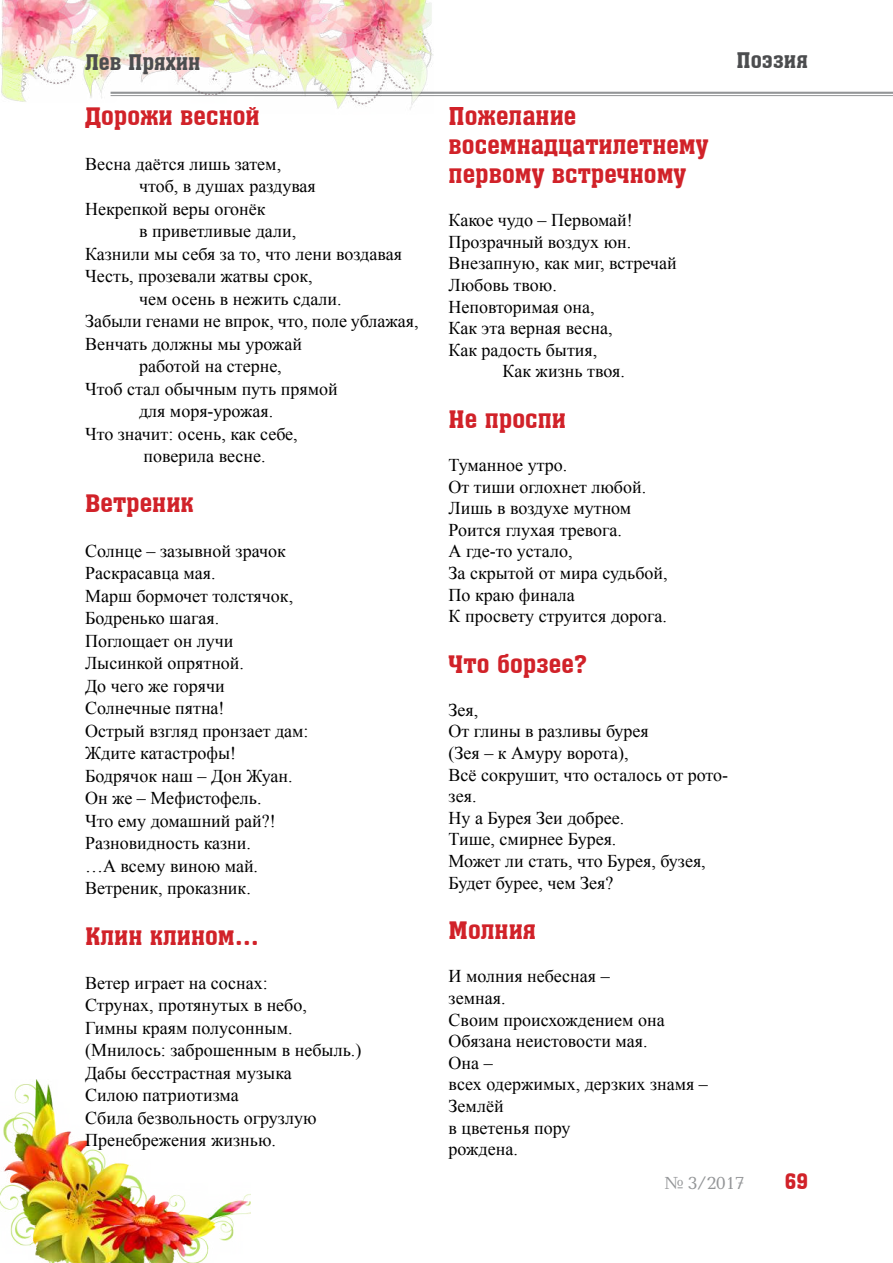
<style>
.page{position:relative;width:893px;height:1263px;background:#fff}
.page>*{position:absolute;margin:0;border:0;box-sizing:border-box;transform-origin:0 0}
.t1{font:24px/28.8px "a Assuan";color:#d12229}
.t2{font:21px "a Assuan";color:#4c4d4f}
.t3{font:21px "a Assuan";color:#d12229}
.t4{font:18px/21.6px "Times New Roman";color:#000}
.t5{font:18px "Baltica C";color:#939597}
</style>
<div class="page">
<hr style="left:111px;top:92px;width:782px;height:2px;background:#939597">
<hr style="left:111px;top:95px;width:782px;height:1px;background:#939597">
<img style="left:0;top:1080px;width:251px;height:183px">
<img style="left:0;top:0;width:433px;height:110px">
<p class="t2" style="left:85px;top:51px;width:117px">Лев Пряхин</p>
<h1 class="t1" style="left:85px;top:103px;width:176px">Дорожи весной</h1>
<p class="t4" style="left:85px;top:152px;width:198px">Весна даётся лишь затем,</p>
<p class="t4" style="left:139px;top:175px;width:178px">чтоб, в душах раздувая</p>
<p class="t4" style="left:85px;top:197px;width:182px">Некрепкой веры огонёк</p>
<p class="t4" style="left:139px;top:220px;width:159px">в приветливые дали,</p>
<p class="t4" style="left:85px;top:242px;width:318px">Казнили мы себя за то, что лени воздавая</p>
<p class="t4" style="left:85px;top:265px;width:229px">Честь, прозевали жатвы срок,</p>
<p class="t4" style="left:139px;top:287px;width:204px">чем осень в нежить сдали.</p>
<p class="t4" style="left:85px;top:310px;width:335px">Забыли генами не впрок, что, поле ублажая,</p>
<p class="t4" style="left:85px;top:332px;width:218px">Венчать должны мы урожай</p>
<p class="t4" style="left:139px;top:355px;width:144px">работой на стерне,</p>
<p class="t4" style="left:85px;top:377px;width:254px">Чтоб стал обычным путь прямой</p>
<p class="t4" style="left:139px;top:400px;width:136px">для моря-урожая.</p>
<p class="t4" style="left:85px;top:422px;width:214px">Что значит: осень, как себе,</p>
<p class="t4" style="left:144px;top:445px;width:124px">поверила весне.</p>
<h1 class="t1" style="left:85px;top:490px;width:110px">Ветреник</h1>
<p class="t4" style="left:85px;top:539px;width:225px;line-height:22.5px">Солнце – зазывной зрачок<br>Раскрасавца мая.<br>Марш бормочет толстячок,<br>Бодренько шагая.<br>Поглощает он лучи<br>Лысинкой опрятной.<br>До чего же горячи<br>Солнечные пятна!<br>Острый взгляд пронзает дам:<br>Ждите катастрофы!<br>Бодрячок наш – Дон Жуан.<br>Он же – Мефистофель.<br>Что ему домашний рай?!<br>Разновидность казни.<br>…А всему виною май.<br>Ветреник, проказник.</p>
<h1 class="t1" style="left:85px;top:922px;width:176px">Клин клином…</h1>
<p class="t4" style="left:85px;top:971px;width:278px;line-height:22.5px">Ветер играет на соснах:<br>Струнах, протянутых в небо,<br>Гимны краям полусонным. (Мнилось: заброшенным в небыль.)<br>Дабы бесстрастная музыка<br>Силою патриотизма<br>Сбила безвольность огрузлую<br>Пренебрежения жизнью.</p>
<p class="t2" style="left:737px;top:49px;width:73px">Поэзия</p>
<h1 class="t1" style="left:449px;top:103px;width:261px">Пожелание восемнадцатилетнему первому встречному</h1>
<p class="t4" style="left:449px;top:209px;width:186px">Какое чудо – Первомай!</p>
<p class="t4" style="left:449px;top:231px;width:184px">Прозрачный воздух юн.</p>
<p class="t4" style="left:449px;top:252px;width:230px">Внезапную, как миг, встречай</p>
<p class="t4" style="left:449px;top:274px;width:110px">Любовь твою.</p>
<p class="t4" style="left:449px;top:295px;width:148px">Неповторимая она,</p>
<p class="t4" style="left:449px;top:317px;width:166px">Как эта верная весна,</p>
<p class="t4" style="left:449px;top:339px;width:150px">Как радость бытия,</p>
<p class="t4" style="left:503px;top:360px;width:124px">Как жизнь твоя.</p>
<h1 class="t1" style="left:449px;top:405px;width:119px">Не проспи</h1>
<p class="t4" style="left:449px;top:454px;width:221px">Туманное утро.<br>От тиши оглохнет любой.<br>Лишь в воздухе мутном<br>Роится глухая тревога.<br>А где-то устало,<br>За скрытой от мира судьбой,<br>По краю финала<br>К просвету струится дорога.</p>
<h1 class="t1" style="left:449px;top:650px;width:140px">Что борзее?</h1>
<p class="t4" style="left:449px;top:699px;width:281px">Зея,<br>От глины в разливы бурея<br>(Зея – к Амуру ворота),<br>Всё сокрушит, что осталось от рото&shy;зея.<br>Ну а Бурея Зеи добрее.<br>Тише, смирнее Бурея.<br>Может ли стать, что Бурея, бузея,<br>Будет бурее, чем Зея?</p>
<h1 class="t1" style="left:449px;top:916px;width:89px">Молния</h1>
<p class="t4" style="left:449px;top:965px;width:261px">И молния небесная –<br>земная.<br>Своим происхождением она<br>Обязана неистовости мая.<br>Она –<br>всех одержимых, дерзких знамя –<br>Землёй<br>в цветенья пору<br>рождена.</p>
<p class="t5" style="left:664px;top:1172px;width:82px">№ 3/2017</p>
<p class="t3" style="left:785px;top:1170px;width:25px">69</p>
</div>
